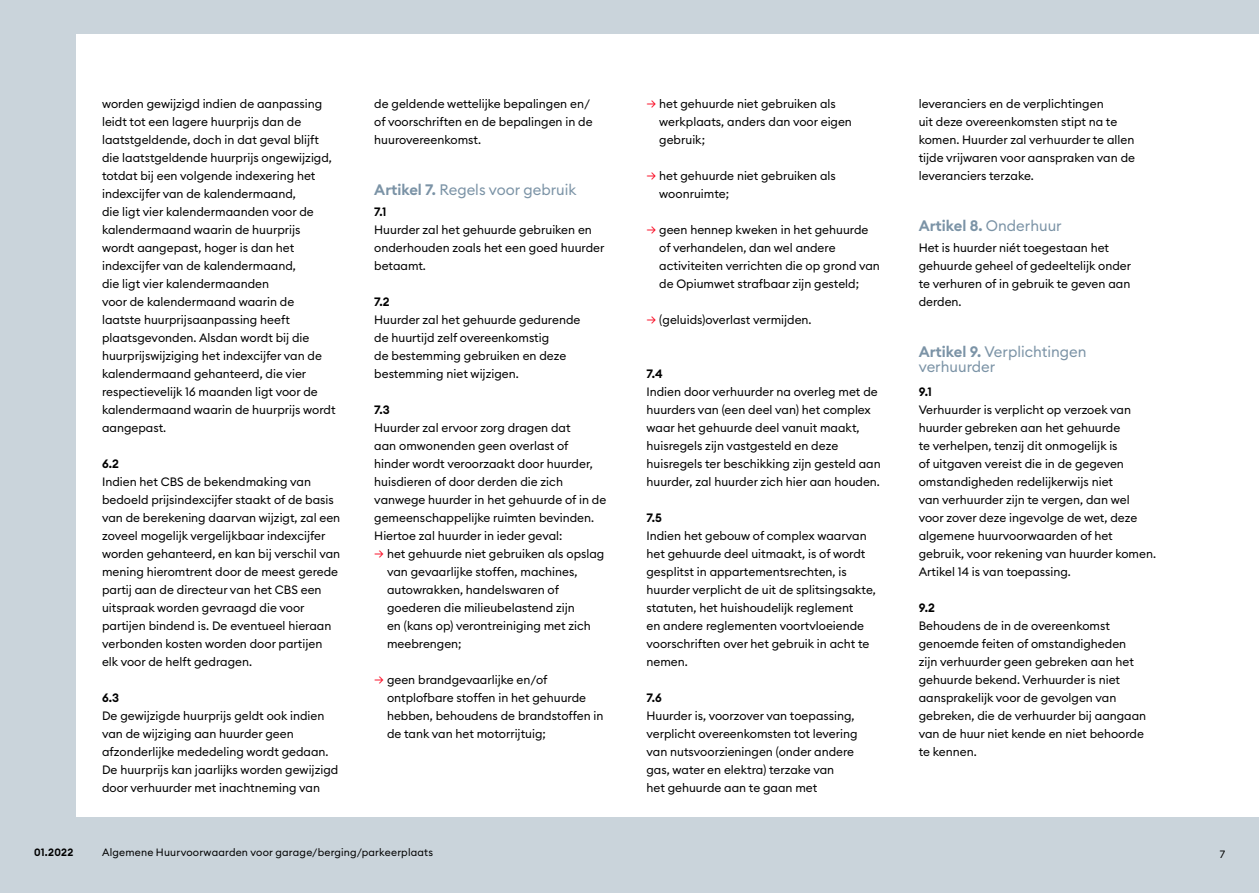
<style>
.page{position:relative;width:1259px;height:893px;background:#cad4db}
.page>*{position:absolute;margin:0;border:0;box-sizing:border-box;transform-origin:0 0}
.t1{font:15px/15px "Euclid Circular B";color:#7b93a6}
.t2{font:600 15px "Euclid Circular B";color:#7b93a6}
.t3{font:12px/18px "Euclid Circular B";color:#000}
.t4{font:600 12px "Euclid Circular B";color:#000}
.t5{font:600 12px "Euclid Circular B";color:#000;scale:.96 1}
.t6{font:10.5px "Euclid Circular B";letter-spacing:.015em;color:#000}
.t7{font:600 10.5px "Euclid Circular B";letter-spacing:.02em;color:#000}
.s1{font-weight:600}
.s2{color:#fa001a}
.s3{font-weight:400}
</style>
<div class="page">
<div style="left:77px;top:34px;width:1182px;height:782px;background:#fff"></div>
<p class="t3" style="left:102px;top:95px;width:235px">worden gewijzigd indien de aanpassing leidt tot een lagere huurprijs dan de laatstgeldende, doch in dat geval blijft die laatstgeldende huurprijs ongewijzigd, totdat bij een volgende indexering het indexcijfer van de kalendermaand,<br>die ligt vier kalendermaanden voor de kalendermaand waarin de huurprijs wordt aangepast, hoger is dan het indexcijfer van de kalendermaand,<br>die ligt vier kalendermaanden<br>voor de kalendermaand waarin de laatste huurprijsaanpassing heeft plaatsgevonden. Alsdan wordt bij die huurprijswijziging het indexcijfer van de kalendermaand gehanteerd, die vier respectievelijk 16 maanden ligt voor de kalendermaand waarin de huurprijs wordt aangepast.</p>
<p class="t4" style="left:102px;top:456px;width:18px">6.2</p>
<p class="t3" style="left:102px;top:473px;width:240px">Indien het CBS de bekendmaking van bedoeld prijsindexcijfer staakt of de basis van de berekening daarvan wijzigt, zal een zoveel mogelijk vergelijkbaar indexcijfer worden gehanteerd, en kan bij verschil van mening hieromtrent door de meest gerede partij aan de directeur van het CBS een uitspraak worden gevraagd die voor partijen bindend is. De eventueel hieraan verbonden kosten worden door partijen elk voor de helft gedragen.</p>
<p class="t4" style="left:102px;top:690px;width:19px">6.3</p>
<p class="t3" style="left:102px;top:707px;width:238px">De gewijzigde huurprijs geldt ook indien van de wijziging aan huurder geen afzonderlijke mededeling wordt gedaan.<br>De huurprijs kan jaarlijks worden gewijzigd door verhuurder met inachtneming van</p>
<p class="t3" style="left:374px;top:95px;width:220px">de geldende wettelijke bepalingen en/ of voorschriften en de bepalingen in de huurovereenkomst.</p>
<p class="t1" style="left:374px;top:182px;width:204px"><span class="s1">Artikel 7.</span> Regels voor gebruik</p>
<p class="t5" style="left:374px;top:204px;width:14px">7.1</p>
<p class="t3" style="left:374px;top:221px;width:232px">Huurder zal het gehuurde gebruiken en onderhouden zoals het een goed huurder betaamt.</p>
<p class="t4" style="left:374px;top:294px;width:17px">7.2</p>
<p class="t3" style="left:374px;top:311px;width:208px">Huurder zal het gehuurde gedurende de huurtijd zelf overeenkomstig<br>de bestemming gebruiken en deze bestemming niet wijzigen.</p>
<p class="t4" style="left:374px;top:402px;width:17px">7.3</p>
<p class="t3" style="left:374px;top:419px;width:233px">Huurder zal ervoor zorg dragen dat<br>aan omwonenden geen overlast of hinder wordt veroorzaakt door huurder, huisdieren of door derden die zich vanwege huurder in het gehuurde of in de gemeenschappelijke ruimten bevinden.<br>Hiertoe zal huurder in ieder geval:</p>
<p class="t3" style="left:387px;top:545px;width:219px;text-indent:-13px"><span class="s2">→</span> het gehuurde niet gebruiken als opslag van gevaarlijke stoffen, machines, autowrakken, handelswaren of goederen die milieubelastend zijn<br>en (kans op) verontreiniging met zich meebrengen;</p>
<p class="t3" style="left:387px;top:671px;width:218px;text-indent:-13px"><span class="s2">→</span> geen brandgevaarlijke en/of ontplofbare stoffen in het gehuurde hebben, behoudens de brandstoffen in de tank van het motorrijtuig;</p>
<p class="t3" style="left:659px;top:95px;width:194px;text-indent:-13px"><span class="s2">→</span> het gehuurde niet gebruiken als werkplaats, anders dan voor eigen gebruik;</p>
<p class="t3" style="left:659px;top:167px;width:178px;text-indent:-13px"><span class="s2">→</span> het gehuurde niet gebruiken als woonruimte;</p>
<p class="t3" style="left:659px;top:221px;width:222px;text-indent:-13px"><span class="s2">→</span> geen hennep kweken in het gehuurde of verhandelen, dan wel andere activiteiten verrichten die op grond van de Opiumwet strafbaar zijn gesteld;</p>
<p class="t3" style="left:646px;top:311px;width:167px"><span class="s2">→</span> (geluids)overlast vermijden.</p>
<p class="t4" style="left:646px;top:366px;width:18px">7.4</p>
<p class="t3" style="left:646px;top:383px;width:236px">Indien door verhuurder na overleg met de huurders van (een deel van) het complex waar het gehuurde deel vanuit maakt, huisregels zijn vastgesteld en deze huisregels ter beschikking zijn gesteld aan huurder, zal huurder zich hier aan houden.</p>
<p class="t4" style="left:646px;top:510px;width:17px">7.5</p>
<p class="t3" style="left:646px;top:527px;width:231px">Indien het gebouw of complex waarvan het gehuurde deel uitmaakt, is of wordt gesplitst in appartementsrechten, is huurder verplicht de uit de splitsingsakte, statuten, het huishoudelijk reglement<br>en andere reglementen voortvloeiende voorschriften over het gebruik in acht te nemen.</p>
<p class="t4" style="left:646px;top:690px;width:17px">7.6</p>
<p class="t3" style="left:646px;top:707px;width:213px">Huurder is, voorzover van toepassing, verplicht overeenkomsten tot levering van nutsvoorzieningen (onder andere gas, water en elektra) terzake van<br>het gehuurde aan te gaan met</p>
<p class="t3" style="left:918px;top:95px;width:218px">leveranciers en de verplichtingen<br>uit deze overeenkomsten stipt na te komen. Huurder zal verhuurder te allen tijde vrijwaren voor aanspraken van de leveranciers terzake.</p>
<p class="t2" style="left:918px;top:216px;width:144px">Artikel 8. <span class="s3">Onderhuur</span></p>
<p class="t3" style="left:918px;top:239px;width:214px">Het is huurder niét toegestaan het gehuurde geheel of gedeeltelijk onder te verhuren of in gebruik te geven aan derden.</p>
<p class="t1" style="left:918px;top:344px;width:169px"><span class="s1">Artikel 9.</span> Verplichtingen verhuurder</p>
<p class="t4" style="left:918px;top:384px;width:15px">9.1</p>
<p class="t3" style="left:918px;top:401px;width:239px">Verhuurder is verplicht op verzoek van huurder gebreken aan het gehuurde<br>te verhelpen, tenzij dit onmogelijk is<br>of uitgaven vereist die in de gegeven omstandigheden redelijkerwijs niet<br>van verhuurder zijn te vergen, dan wel voor zover deze ingevolge de wet, deze algemene huurvoorwaarden of het gebruik, voor rekening van huurder komen.<br>Artikel 14 is van toepassing.</p>
<p class="t4" style="left:918px;top:600px;width:18px">9.2</p>
<p class="t3" style="left:918px;top:617px;width:229px">Behoudens de in de overeenkomst genoemde feiten of omstandigheden zijn verhuurder geen gebreken aan het gehuurde bekend. Verhuurder is niet aansprakelijk voor de gevolgen van gebreken, die de verhuurder bij aangaan van de huur niet kende en niet behoorde te kennen.</p>
<p class="t7" style="left:34px;top:845px;width:41px">01.2022</p>
<p class="t6" style="left:102px;top:845px;width:332px">Algemene Huurvoorwaarden voor garage/berging/parkeerplaats</p>
<p class="t6" style="left:1219px;top:848px;width:7px">7</p>
</div>
